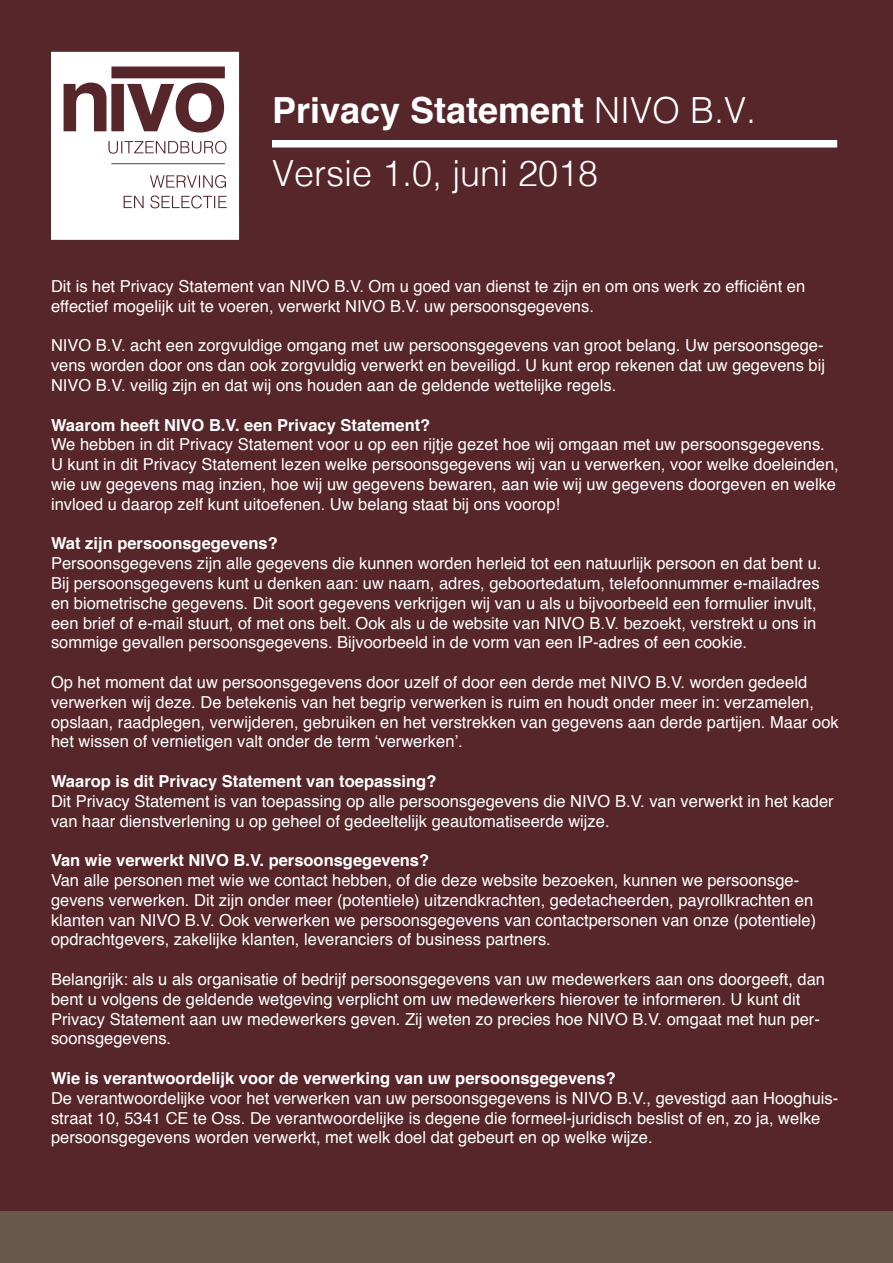
<style>
.page{position:relative;width:893px;height:1263px;background:#56262a}
.page>*{position:absolute;margin:0;border:0;box-sizing:border-box;transform-origin:0 0}
.t1{font:300 36px/63.3px "Helvetica";color:#fff}
.t2{font:16.5px/19.8px "Helvetica";color:#fff}
.t3{font:700 16.5px "Helvetica";color:#fff}
.s1{font-weight:700}
</style>
<div class="page">
<div style="left:272px;top:140px;width:565px;height:7px;background:#fff"></div>
<div style="left:0;top:1212px;width:893px;height:51px;background:#6a584c"></div>
<svg style="left:51px;top:52px;width:188px;height:188px"></svg>
<h1 class="t1" style="left:272px;top:76px;width:486px"><span class="s1">Privacy Statement</span> NIVO B.V.<br>Versie 1.0, juni 2018</h1>
<p class="t2" style="left:51px;top:277px;width:756px">Dit is het Privacy Statement van NIVO B.V. Om u goed van dienst te zijn en om ons werk zo efficiënt en effectief mogelijk uit te voeren, verwerkt NIVO B.V. uw persoonsgegevens.</p>
<p class="t2" style="left:51px;top:336px;width:776px;text-align:justify">NIVO B.V. acht een zorgvuldige omgang met uw persoonsgegevens van groot belang. Uw persoonsgege&shy;vens worden door ons dan ook zorgvuldig verwerkt en beveiligd. U kunt erop rekenen dat uw gegevens bij NIVO B.V. veilig zijn en dat wij ons houden aan de geldende wettelijke regels.</p>
<p class="t3" style="left:51px;top:411px;width:381px">Waarom heeft NIVO B.V. een Privacy Statement?</p>
<p class="t2" style="left:51px;top:435px;width:789px">We hebben in dit Privacy Statement voor u op een rijtje gezet hoe wij omgaan met uw persoonsgegevens.<br>U kunt in dit Privacy Statement lezen welke persoonsgegevens wij van u verwerken, voor welke doeleinden, wie uw gegevens mag inzien, hoe wij uw gegevens bewaren, aan wie wij uw gegevens doorgeven en welke invloed u daarop zelf kunt uitoefenen. Uw belang staat bij ons voorop!</p>
<p class="t3" style="left:51px;top:530px;width:228px">Wat zijn persoonsgegevens?</p>
<p class="t2" style="left:51px;top:554px;width:772px">Persoonsgegevens zijn alle gegevens die kunnen worden herleid tot een natuurlijk persoon en dat bent u.<br>Bij persoonsgegevens kunt u denken aan: uw naam, adres, geboortedatum, telefoonnummer e-mailadres en biometrische gegevens. Dit soort gegevens verkrijgen wij van u als u bijvoorbeeld een formulier invult, een brief of e-mail stuurt, of met ons belt. Ook als u de website van NIVO B.V. bezoekt, verstrekt u ons in sommige gevallen persoonsgegevens. Bijvoorbeeld in de vorm van een IP-adres of een cookie.</p>
<p class="t2" style="left:51px;top:673px;width:789px">Op het moment dat uw persoonsgegevens door uzelf of door een derde met NIVO B.V. worden gedeeld verwerken wij deze. De betekenis van het begrip verwerken is ruim en houdt onder meer in: verzamelen, opslaan, raadplegen, verwijderen, gebruiken en het verstrekken van gegevens aan derde partijen. Maar ook het wissen of vernietigen valt onder de term ‘verwerken’.</p>
<p class="t3" style="left:51px;top:768px;width:387px">Waarop is dit Privacy Statement van toepassing?</p>
<p class="t2" style="left:51px;top:792px;width:784px">Dit Privacy Statement is van toepassing op alle persoonsgegevens die NIVO B.V. van verwerkt in het kader van haar dienstverlening u op geheel of gedeeltelijk geautomatiseerde wijze.</p>
<p class="t3" style="left:51px;top:847px;width:380px">Van wie verwerkt NIVO B.V. persoonsgegevens?</p>
<p class="t2" style="left:51px;top:871px;width:767px">Van alle personen met wie we contact hebben, of die deze website bezoeken, kunnen we persoonsge&shy;gevens verwerken. Dit zijn onder meer (potentiele) uitzendkrachten, gedetacheerden, payrollkrachten en klanten van NIVO B.V. Ook verwerken we persoonsgegevens van contactpersonen van onze (potentiele) opdrachtgevers, zakelijke klanten, leveranciers of business partners.</p>
<p class="t2" style="left:51px;top:970px;width:776px">Belangrijk: als u als organisatie of bedrijf persoonsgegevens van uw medewerkers aan ons doorgeeft, dan bent u volgens de geldende wetgeving verplicht om uw medewerkers hierover te informeren. U kunt dit Privacy Statement aan uw medewerkers geven. Zij weten zo precies hoe NIVO B.V. omgaat met hun per&shy;soonsgegevens.</p>
<p class="t3" style="left:51px;top:1065px;width:566px">Wie is verantwoordelijk voor de verwerking van uw persoonsgegevens?</p>
<p class="t2" style="left:51px;top:1089px;width:789px">De verantwoordelijke voor het verwerken van uw persoonsgegevens is NIVO B.V., gevestigd aan Hooghuis&shy;straat 10, 5341 CE te Oss. De verantwoordelijke is degene die formeel-juridisch beslist of en, zo ja, welke persoonsgegevens worden verwerkt, met welk doel dat gebeurt en op welke wijze.</p>
</div>
